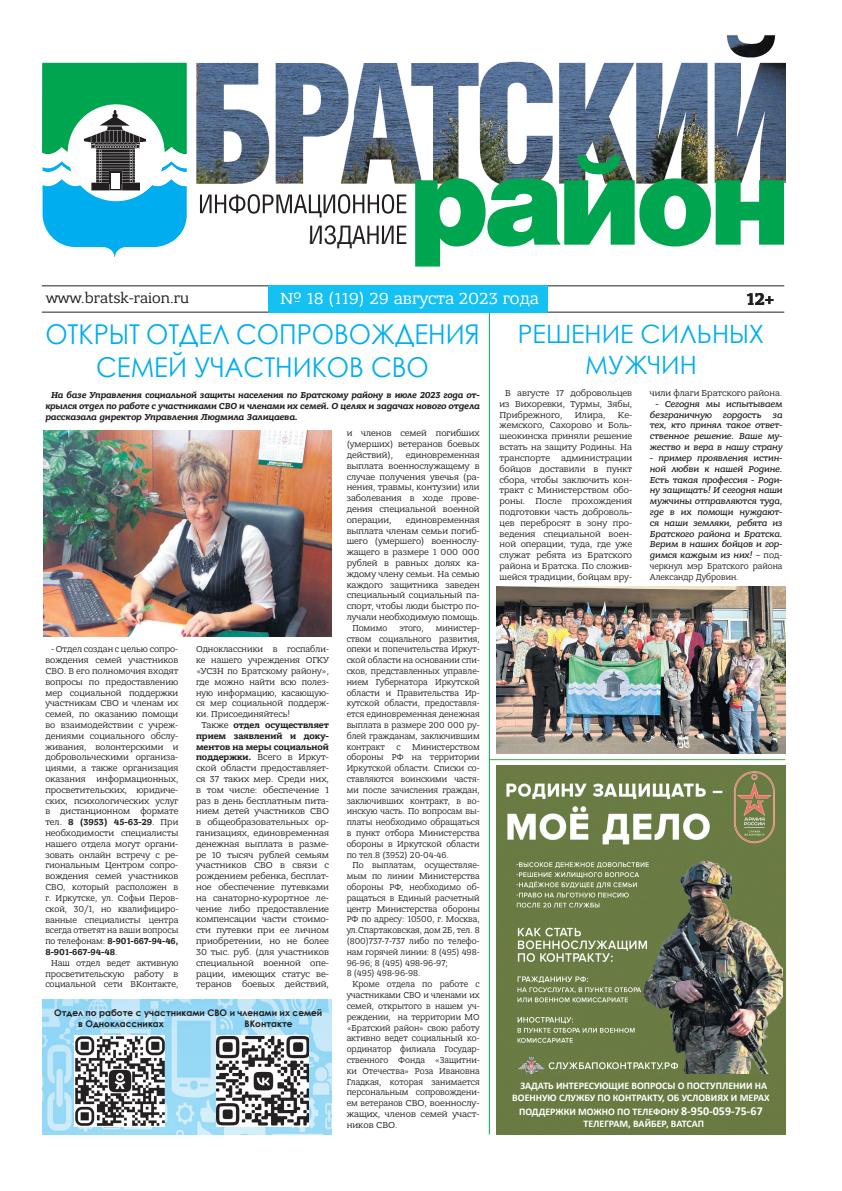
<style>
.page{position:relative;width:842px;height:1191px;background:#fff}
.page>*{position:absolute;margin:0;border:0;box-sizing:border-box;transform-origin:0 0}
.t1{font:900 122.9px "Helios";letter-spacing:-.05em;color:#00a54f}
.t2{font:27.3px/32.4px "Century Gothic";color:#00aeef;text-align:center;scale:.94 1}
.t3{font:25.9px "Helios Cond";letter-spacing:-.02em;color:#231f20}
.t4{font:25.2px/31.2px "Century Gothic";color:#00aeef;text-align:center}
.t5{font:700 18px "Bandera Pro";color:#231f20}
.t6{font:17px "Bandera Pro";color:#fff}
.t7{font:15px "Bandera Pro";color:#231f20}
.t8{font:700 10.1px/12px "Calibri";color:#fff;text-align:center}
.t9{font:9.1px/10.8px "Bandera Pro";color:#231f20;text-align:justify}
.t10{font:9.1px/10.8px "Bandera Pro";color:#231f20;text-align:justify;scale:.94 1}
.t11{font:italic 500 9.1px/10.8px "Bandera Pro";color:#231f20;text-align:justify}
.t12{font:italic 700 9.1px/10.8px "Bandera Pro";color:#231f20;text-align:justify;scale:.96 1}
.t13{font:700 9.1px/10.8px "Century Gothic";color:#231f20}
.s1{font-weight:400;font-style:normal}
.s2{font-weight:700}
.s3{font-size:12.1px}
</style>
<div class="page">
<img style="left:43px;top:999px;width:288px;height:135px">
<img style="left:138px;top:35px;width:647px;height:28px">
<img style="left:196px;top:63px;width:512px;height:134px">
<img style="left:714px;top:63px;width:71px;height:121px">
<img style="left:200px;top:194px;width:206px;height:23px">
<img style="left:310px;top:225px;width:96px;height:16px">
<svg style="left:42px;top:63px;width:145px;height:194px"></svg>
<hr style="left:42px;top:285px;width:742px;height:1px;background:#231f20">
<hr style="left:42px;top:312px;width:742px;height:1px;background:#231f20">
<div style="left:268px;top:285px;width:280px;height:28px;background:#15c0f2"></div>
<hr style="left:489px;top:313px;width:1px;height:821px;background:#00a54f">
<hr style="left:490px;top:759px;width:295px;height:1px;background:#40ae49">
<img style="left:43px;top:430px;width:289px;height:207px">
<img style="left:216px;top:1035px;width:93px;height:91px">
<img style="left:74px;top:1035px;width:91px;height:91px">
<img style="left:497px;top:765px;width:288px;height:309px">
<img style="left:497px;top:587px;width:288px;height:167px">
<div style="left:497px;top:1074px;width:288px;height:60px;background:#687b42"></div>
<h3 class="t3" style="left:308px;top:219px;width:101px">ИЗДАНИЕ</h3>
<h1 class="t1" style="left:409px;top:123px;width:384px">район</h1>
<h3 class="t7" style="left:46px;top:289px;width:145px">www.bratsk-raion.ru</h3>
<h3 class="t6" style="left:280px;top:288px;width:260px">№ 18 (119) 29 августа 2023 года</h3>
<h3 class="t5" style="left:747px;top:288px;width:29px">12+</h3>
<h2 class="t2" style="left:45px;top:318px;width:463px">ОТКРЫТ ОТДЕЛ СОПРОВОЖДЕНИЯ<br>СЕМЕЙ УЧАСТНИКОВ СВО</h2>
<p class="t12" style="left:45px;top:390px;width:454px;text-indent:6px">На базе Управления социальной защиты населения по Братскому району в июле 2023 года от&shy;крылся отдел по работе с участниками СВО и членами их семей. О целях и задачах нового отдела рассказала директор Управления Людмила Залицаева.</p>
<h3 class="t4" style="left:518px;top:318px;width:248px">РЕШЕНИЕ СИЛЬНЫХ<br>МУЖЧИН</h3>
<p class="t9" style="left:499px;top:388px;width:134px;text-indent:6px">В августе 17 добровольцев из Вихоревки, Турмы, Зябы, Прибрежного,</p>
<p class="t9" style="left:650px;top:388px;width:134px">чили флаги Братского района.</p>
<p class="t11" style="left:650px;top:398px;width:134px;text-indent:6px">- Сегодня мы испытываем безграничную гордость за тех, кто принял такое ответ&shy;ственное решение. Ваше му&shy;жество и вера в нашу страну</p>
<p class="t11" style="left:650px;top:452px;width:134px">- пример проявления истин&shy;ной любви к нашей Родине.<br>Есть такая профессия - Роди&shy;ну защищать! И сегодня наши мужчины отправляются туда, где в их помощи нуждают&shy;ся наши земляки, ребята из Братского района и Братска.<br>Верим в наших бойцов и гор&shy;димся каждым из них! <span class="s1">– под&shy;черкнул мэр Братского района Александр Дубровин.</span></p>
<p class="t9" style="left:499px;top:409px;width:134px;text-indent:118px">Ке&shy;жемского, Сахорово и Боль&shy;шеокинска приняли решение встать на защиту Родины. На транспорте администрации бойцов доставили в пункт сбора, чтобы заключить кон&shy;тракт с Министерством обо&shy;роны. После прохождения подготовки часть доброволь&shy;цев перебросят в зону про&shy;ведения специальной воен&shy;ной операции, туда, где уже служат ребята из Братского района и Братска. По сложив&shy;шейся традиции, бойцам вру-</p>
<p class="t9" style="left:575px;top:409px;width:32px">Илира,</p>
<p class="t9" style="left:347px;top:428px;width:134px">и членов семей погибших (умерших) ветеранов боевых действий),</p>
<p class="t9" style="left:347px;top:449px;width:134px;text-indent:59px">единовременная выплата военнослужащему в случае получения увечья (ра&shy;нения, травмы, контузии) или заболевания в ходе прове&shy;дения специальной военной операции,</p>
<p class="t9" style="left:406px;top:514px;width:75px">единовременная</p>
<p class="t9" style="left:347px;top:525px;width:134px">выплата членам семьи погиб-</p>
<p class="t9" style="left:347px;top:536px;width:134px">шего (умершего) военнослу-</p>
<p class="t9" style="left:347px;top:547px;width:134px">жащего в размере 1 000 000</p>
<p class="t9" style="left:347px;top:557px;width:134px">рублей в равных долях ка-</p>
<p class="t9" style="left:347px;top:568px;width:134px">ждому члену семьи. На семью</p>
<p class="t9" style="left:347px;top:579px;width:134px">каждого защитника заведен</p>
<p class="t9" style="left:347px;top:590px;width:134px">специальный социальный па-</p>
<p class="t9" style="left:347px;top:601px;width:134px">спорт, чтобы люди быстро по-</p>
<p class="t9" style="left:347px;top:611px;width:134px">лучали необходимую помощь.</p>
<p class="t10" style="left:352px;top:622px;width:39px">Помимо</p>
<p class="t10" style="left:399px;top:622px;width:27px">этого,</p>
<p class="t10" style="left:347px;top:622px;width:143px;text-indent:89px">министер&shy;ством социального развития, опеки и попечительства Иркут&shy;ской области на основании спи&shy;сков, представленных управле&shy;нием Губернатора Иркутской области и Правительства Ир&shy;кутской области, предоставля&shy;ется единовременная денежная выплата в размере 200 000 ру&shy;блей гражданам, заключившим контракт</p>
<p class="t9" style="left:196px;top:644px;width:134px">Одноклассники в госпабли&shy;ке нашего учреждения ОГКУ «УСЗН по Братскому району», где можно найти всю полез&shy;ную информацию, касающую&shy;ся мер социальной поддерж&shy;ки. Присоединяйтесь!</p>
<p class="t9" style="left:196px;top:719px;width:134px;text-indent:6px">Также <span class="s2">отдел осуществляет прием заявлений и доку&shy;ментов на меры социальной поддержки.</span> Всего в Иркут&shy;ской области предоставляет&shy;ся 37 таких мер. Среди них, в том числе: обеспечение 1 раз в день бесплатным пита&shy;нием детей участников СВО в общеобразовательных ор&shy;ганизациях, единовременная денежная выплата в разме&shy;ре 10 тысяч рублей семьям участников СВО в связи с рождением ребенка, бесплат&shy;ное обеспечение путевками на санаторно-курортное ле&shy;чение либо предоставление компенсации части стоимо&shy;сти путевки при ее личном приобретении, но не более 30 тыс. руб. (для участников специальной военной опе&shy;рации, имеющих статус ве&shy;теранов боевых действий,</p>
<p class="t9" style="left:45px;top:644px;width:134px;text-indent:6px">- Отдел создан с целью сопро&shy;вождения семей участников СВО. В его полномочия входят вопросы по предоставлению мер социальной поддержки участникам СВО и членам их семей, по оказанию помощи во взаимодействии с учреж&shy;дениями социального обслу&shy;живания, волонтерскими и добровольческими организа&shy;циями, а также организация оказания информационных, просветительских, юридиче&shy;ских, психологических услуг в дистанционном формате тел. <span class="s2">8 (3953) 45-63-29</span>. При необходимости специалисты нашего отдела могут органи&shy;зовать онлайн встречу с ре&shy;гиональным Центром сопро&shy;вождения семей участников СВО, который расположен в г. Иркутске, ул. Софьи Перов&shy;ской, 30/1, но квалифициро&shy;ванные специалисты центра всегда ответят на ваши вопросы по телефонам: <span class="s2">8-901-667-94-46, 8-901-667-94-48</span>.</p>
<p class="t9" style="left:45px;top:957px;width:134px;text-indent:6px">Наш отдел ведет активную просветительскую работу в социальной сети ВКонтакте,</p>
<p class="t10" style="left:347px;top:741px;width:143px;text-indent:65px">Министерством обороны РФ на территории Иркутской области. Списки со&shy;ставляются воинскими частя&shy;ми после зачисления граждан, заключивших контракт, в во&shy;инскую часть. По вопросам вы&shy;платы необходимо обращаться в пункт отбора Министерства обороны в Иркутской области по тел.8 (3952) 20-04-46.</p>
<p class="t10" style="left:347px;top:860px;width:143px;text-align:left;text-indent:6px">По выплатам, осуществляе&shy;мым по линии Министерства обороны РФ, необходимо об&shy;ращаться в Единый расчетный центр Министерства обороны<br>РФ по адресу: 10500, г. Москва, ул.Спартаковская, дом 2Б, тел. 8 (800)737-7-737 либо по телефо&shy;нам горячей линии: 8 (495) 498-<br>96-96; 8 (495) 498-96-97;<br>8 (495) 498-96-98.</p>
<p class="t10" style="left:347px;top:979px;width:143px;text-indent:6px">Кроме отдела по работе с участниками СВО и членами их семей, открытого в нашем уч&shy;реждении, на территории МО «Братский район» свою работу активно ведет социальный ко&shy;ординатор филиала Государ&shy;ственного Фонда «Защитни&shy;ки Отечества» Роза Ивановна Гладкая, которая занимается персональным сопровождени&shy;ем ветеранов СВО, военнослу&shy;жащих, членов семей участ&shy;ников СВО.</p>
<p class="t10" style="left:396px;top:741px;width:6px">с</p>
<p class="t13" style="left:78px;top:1006px;width:246px;text-indent:-24px">Отдел по работе с участниками СВО и членами их семей в Одноклассниках</p>
<p class="t13" style="left:244px;top:1017px;width:50px">ВКонтакте</p>
<p class="t8" style="left:512px;top:1079px;width:259px">ЗАДАТЬ ИНТЕРЕСУЮЩИЕ ВОПРОСЫ О ПОСТУПЛЕНИИ НА<br>ВОЕННУЮ СЛУЖБУ ПО КОНТРАКТУ, ОБ УСЛОВИЯХ И МЕРАХ</p>
<p class="t8" style="left:519px;top:1105px;width:245px">ПОДДЕРЖКИ МОЖНО ПО ТЕЛЕФОНУ <span class="s3">8-950-059-75-67<br></span>ТЕЛЕГРАМ, ВАЙБЕР, ВАТСАП</p>
</div>
